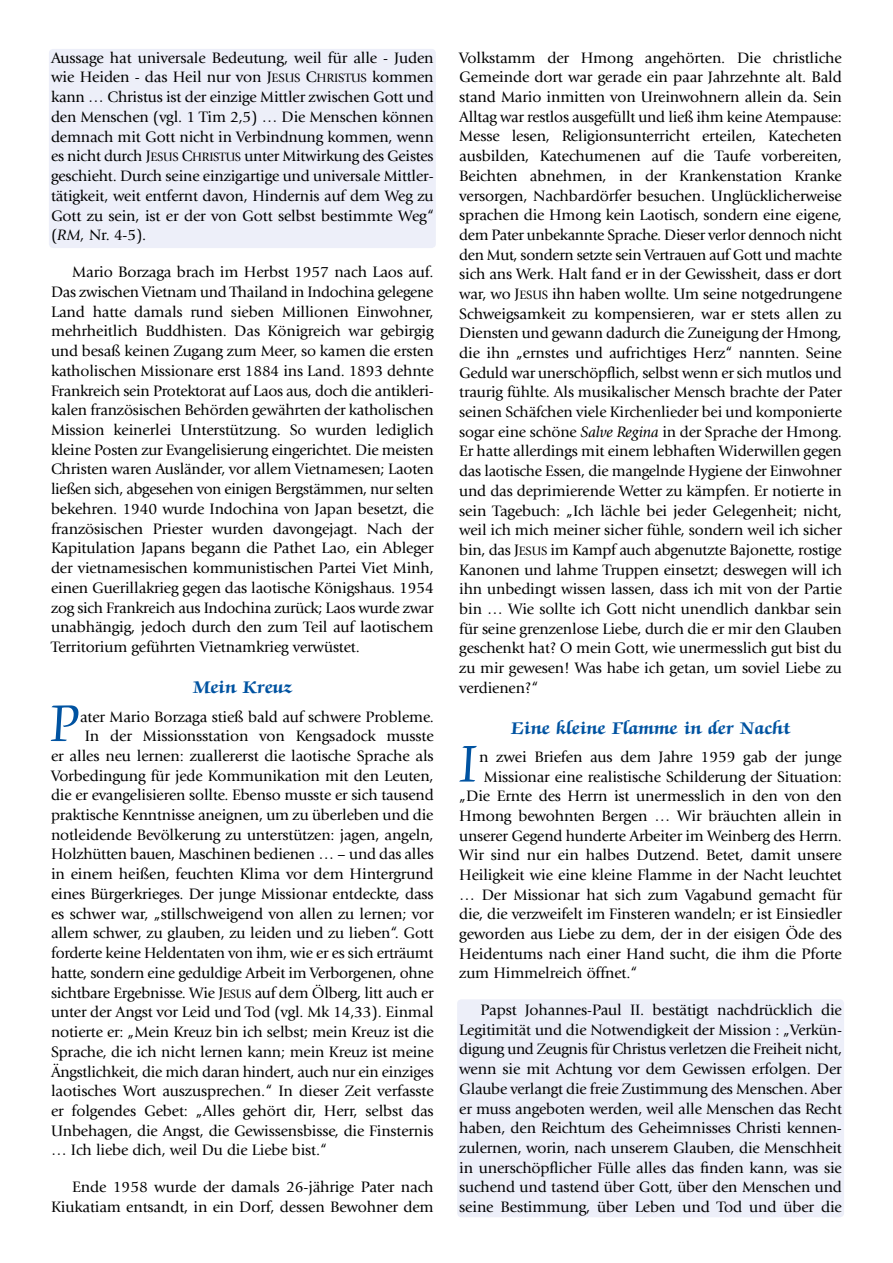
<style>
.page{position:relative;width:893px;height:1263px;background:#fff}
.page>*{position:absolute;margin:0;border:0;box-sizing:border-box;transform-origin:0 0}
.t1{font:60px "Zapf Chancery Std";color:#0053a1;scale:.91 1}
.t2{font:700 19.5px "Zapf Chancery Std";letter-spacing:.015em;color:#0053a1}
.t3{font:15.75px/19.6px "Giovanni";letter-spacing:-.01em;color:#000;text-align:justify}
.s1{font-family:"Giovanni Book SC800"}
.s2{font-family:"Giovanni Book SC800";font-size:12.6px}
.s3{font-style:italic}
</style>
<div class="page">
<div style="left:49px;top:49px;width:387px;height:199px;background:#edeff9;border-radius:4px"></div>
<div style="left:457px;top:999px;width:387px;height:218px;background:#edeff9;border-radius:4px"></div>
<p class="t3" style="left:51px;top:48px;width:384px">Aussage hat universale Bedeutung, weil für alle - Juden wie Heiden - das Heil nur von <span class="s1">J</span><span class="s2">ESUS</span> <span class="s1">C</span><span class="s2">HRISTUS</span> kommen kann … Christus ist der einzige Mittler zwischen Gott und den Menschen (vgl. 1 Tim 2,5) … Die Menschen können demnach mit Gott nicht in Verbindnung kommen, wenn es nicht durch <span class="s1">J</span><span class="s2">ESUS</span> <span class="s1">C</span><span class="s2">HRISTUS</span> unter Mitwirkung des Geistes geschieht. Durch seine einzigartige und universale Mittler&shy;tätigkeit, weit entfernt davon, Hindernis auf dem Weg zu Gott zu sein, ist er der von Gott selbst bestimmte Weg“ (<span class="s3">RM,</span> Nr. 4-5).</p>
<p class="t3" style="left:51px;top:262px;width:384px;text-indent:21px">Mario Borzaga brach im Herbst 1957 nach Laos auf.<br>Das zwischen Vietnam und Thailand in Indochina gelegene Land hatte damals rund sieben Millionen Einwohner, mehrheitlich Buddhisten. Das Königreich war gebirgig und besaß keinen Zugang zum Meer, so kamen die ersten katholischen Missionare erst 1884 ins Land. 1893 dehnte Frankreich sein Protektorat auf Laos aus, doch die antikleri&shy;kalen französischen Behörden gewährten der katholischen Mission keinerlei Unterstützung. So wurden lediglich kleine Posten zur Evangelisierung eingerichtet. Die meisten Christen waren Ausländer, vor allem Vietnamesen; Laoten ließen sich, abgesehen von einigen Bergstämmen, nur selten bekehren. 1940 wurde Indochina von Japan besetzt, die französischen Priester wurden davongejagt. Nach der Kapitulation Japans begann die Pathet Lao, ein Ableger der vietnamesischen kommunistischen Partei Viet Minh, einen Guerillakrieg gegen das laotische Königshaus. 1954 zog sich Frankreich aus Indochina zurück; Laos wurde zwar unabhängig, jedoch durch den zum Teil auf laotischem Territorium geführten Vietnamkrieg verwüstet.</p>
<p class="t2" style="left:193px;top:677px;width:100px">Mein Kreuz</p>
<h1 class="t1" style="left:51px;top:692px;width:31px">P</h1>
<p class="t3" style="left:80px;top:707px;width:355px">ater Mario Borzaga stieß bald auf schwere Probleme.</p>
<p class="t3" style="left:85px;top:726px;width:350px">In der Missionsstation von Kengsadock musste</p>
<p class="t3" style="left:51px;top:746px;width:384px">er alles neu lernen: zuallererst die laotische Sprache als</p>
<p class="t3" style="left:51px;top:766px;width:384px">Vorbedingung für jede Kommunikation mit den Leuten,</p>
<p class="t3" style="left:51px;top:785px;width:384px">die er evangelisieren sollte. Ebenso musste er sich tausend</p>
<p class="t3" style="left:51px;top:805px;width:384px">praktische Kenntnisse aneignen, um zu überleben und die</p>
<p class="t3" style="left:51px;top:825px;width:384px">notleidende Bevölkerung zu unterstützen: jagen, angeln,</p>
<p class="t3" style="left:51px;top:845px;width:384px">Holzhütten bauen, Maschinen bedienen … – und das alles</p>
<p class="t3" style="left:51px;top:864px;width:384px">in einem heißen, feuchten Klima vor dem Hintergrund</p>
<p class="t3" style="left:51px;top:884px;width:384px">eines Bürgerkrieges. Der junge Missionar entdeckte, dass</p>
<p class="t3" style="left:51px;top:904px;width:384px">es schwer war, „stillschweigend von allen zu lernen; vor</p>
<p class="t3" style="left:51px;top:923px;width:384px">allem schwer, zu glauben, zu leiden und zu lieben“. Gott</p>
<p class="t3" style="left:51px;top:943px;width:384px">forderte keine Heldentaten von ihm, wie er es sich erträumt</p>
<p class="t3" style="left:51px;top:963px;width:384px">hatte, sondern eine geduldige Arbeit im Verborgenen, ohne</p>
<p class="t3" style="left:51px;top:983px;width:384px">sichtbare Ergebnisse. Wie <span class="s1">J</span><span class="s2">ESUS</span> auf dem Ölberg, litt auch er</p>
<p class="t3" style="left:51px;top:1002px;width:384px">unter der Angst vor Leid und Tod (vgl. Mk 14,33). Einmal</p>
<p class="t3" style="left:51px;top:1022px;width:384px">notierte er: „Mein Kreuz bin ich selbst; mein Kreuz ist die</p>
<p class="t3" style="left:51px;top:1042px;width:384px">Sprache, die ich nicht lernen kann; mein Kreuz ist meine</p>
<p class="t3" style="left:51px;top:1062px;width:384px">Ängstlichkeit, die mich daran hindert, auch nur ein einziges</p>
<p class="t3" style="left:51px;top:1081px;width:384px">laotisches Wort auszusprechen.“ In dieser Zeit verfasste</p>
<p class="t3" style="left:51px;top:1101px;width:384px">er folgendes Gebet: „Alles gehört dir, Herr, selbst das</p>
<p class="t3" style="left:51px;top:1121px;width:384px">Unbehagen, die Angst, die Gewissensbisse, die Finsternis</p>
<p class="t3" style="left:51px;top:1141px;width:277px">… Ich liebe dich, weil Du die Liebe bist.“</p>
<p class="t3" style="left:51px;top:1177px;width:384px;text-align:right">Ende 1958 wurde der damals 26-jährige Pater nach<br>Kiukatiam entsandt, in ein Dorf, dessen Bewohner dem</p>
<p class="t3" style="left:459px;top:48px;width:384px">Volkstamm der Hmong angehörten. Die christliche Gemeinde dort war gerade ein paar Jahrzehnte alt. Bald stand Mario inmitten von Ureinwohnern allein da. Sein Alltag war restlos ausgefüllt und ließ ihm keine Atempause:<br>Messe lesen, Religionsunterricht erteilen, Katecheten ausbilden, Katechumenen auf die Taufe vorbereiten, Beichten abnehmen, in der Krankenstation Kranke versorgen, Nachbardörfer besuchen. Unglücklicherweise sprachen die Hmong kein Laotisch, sondern eine eigene, dem Pater unbekannte Sprache. Dieser verlor dennoch nicht den Mut, sondern setzte sein Vertrauen auf Gott und machte sich ans Werk. Halt fand er in der Gewissheit, dass er dort war, wo <span class="s1">J</span><span class="s2">ESUS</span> ihn haben wollte. Um seine notgedrungene Schweigsamkeit zu kompensieren, war er stets allen zu Diensten und gewann dadurch die Zuneigung der Hmong, die ihn „ernstes und aufrichtiges Herz“ nannten. Seine Geduld war unerschöpflich, selbst wenn er sich mutlos und traurig fühlte. Als musikalischer Mensch brachte der Pater seinen Schäfchen viele Kirchenlieder bei und komponierte sogar eine schöne <span class="s3">Salve Regina</span> in der Sprache der Hmong.<br>Er hatte allerdings mit einem lebhaften Widerwillen gegen das laotische Essen, die mangelnde Hygiene der Einwohner und das deprimierende Wetter zu kämpfen. Er notierte in sein Tagebuch: „Ich lächle bei jeder Gelegenheit; nicht, weil ich mich meiner sicher fühle, sondern weil ich sicher bin, das <span class="s1">J</span><span class="s2">ESUS</span> im Kampf auch abgenutzte Bajonette, rostige Kanonen und lahme Truppen einsetzt; deswegen will ich ihn unbedingt wissen lassen, dass ich mit von der Partie bin … Wie sollte ich Gott nicht unendlich dankbar sein für seine grenzenlose Liebe, durch die er mir den Glauben geschenkt hat? O mein Gott, wie unermesslich gut bist du zu mir gewesen! Was habe ich getan, um soviel Liebe zu verdienen?“</p>
<p class="t2" style="left:511px;top:718px;width:281px">Eine kleine Flamme in der Nacht</p>
<h1 class="t1" style="left:459px;top:732px;width:21px">I</h1>
<p class="t3" style="left:479px;top:747px;width:364px">n zwei Briefen aus dem Jahre 1959 gab der junge</p>
<p class="t3" style="left:484px;top:767px;width:359px">Missionar eine realistische Schilderung der Situation:</p>
<p class="t3" style="left:459px;top:786px;width:384px">„Die Ernte des Herrn ist unermesslich in den von den</p>
<p class="t3" style="left:459px;top:806px;width:384px">Hmong bewohnten Bergen … Wir bräuchten allein in</p>
<p class="t3" style="left:459px;top:826px;width:384px">unserer Gegend hunderte Arbeiter im Weinberg des Herrn.</p>
<p class="t3" style="left:459px;top:845px;width:384px">Wir sind nur ein halbes Dutzend. Betet, damit unsere</p>
<p class="t3" style="left:459px;top:865px;width:384px">Heiligkeit wie eine kleine Flamme in der Nacht leuchtet</p>
<p class="t3" style="left:459px;top:885px;width:384px">… Der Missionar hat sich zum Vagabund gemacht für</p>
<p class="t3" style="left:459px;top:904px;width:384px">die, die verzweifelt im Finsteren wandeln; er ist Einsiedler</p>
<p class="t3" style="left:459px;top:924px;width:384px">geworden aus Liebe zu dem, der in der eisigen Öde des</p>
<p class="t3" style="left:459px;top:944px;width:384px">Heidentums nach einer Hand sucht, die ihm die Pforte</p>
<p class="t3" style="left:459px;top:963px;width:180px">zum Himmelreich öffnet.“</p>
<p class="t3" style="left:459px;top:1000px;width:384px;text-indent:21px">Papst Johannes-Paul II. bestätigt nachdrücklich die Legitimität und die Notwendigkeit der Mission : „Verkün&shy;digung und Zeugnis für Christus verletzen die Freiheit nicht, wenn sie mit Achtung vor dem Gewissen erfolgen. Der Glaube verlangt die freie Zustimmung des Menschen. Aber er muss angeboten werden, weil alle Menschen das Recht haben, den Reichtum des Geheimnisses Christi kennen&shy;zulernen, worin, nach unserem Glauben, die Menschheit in unerschöpflicher Fülle alles das finden kann, was sie suchend und tastend über Gott, über den Menschen und seine Bestimmung, über Leben und Tod und über die</p>
</div>
